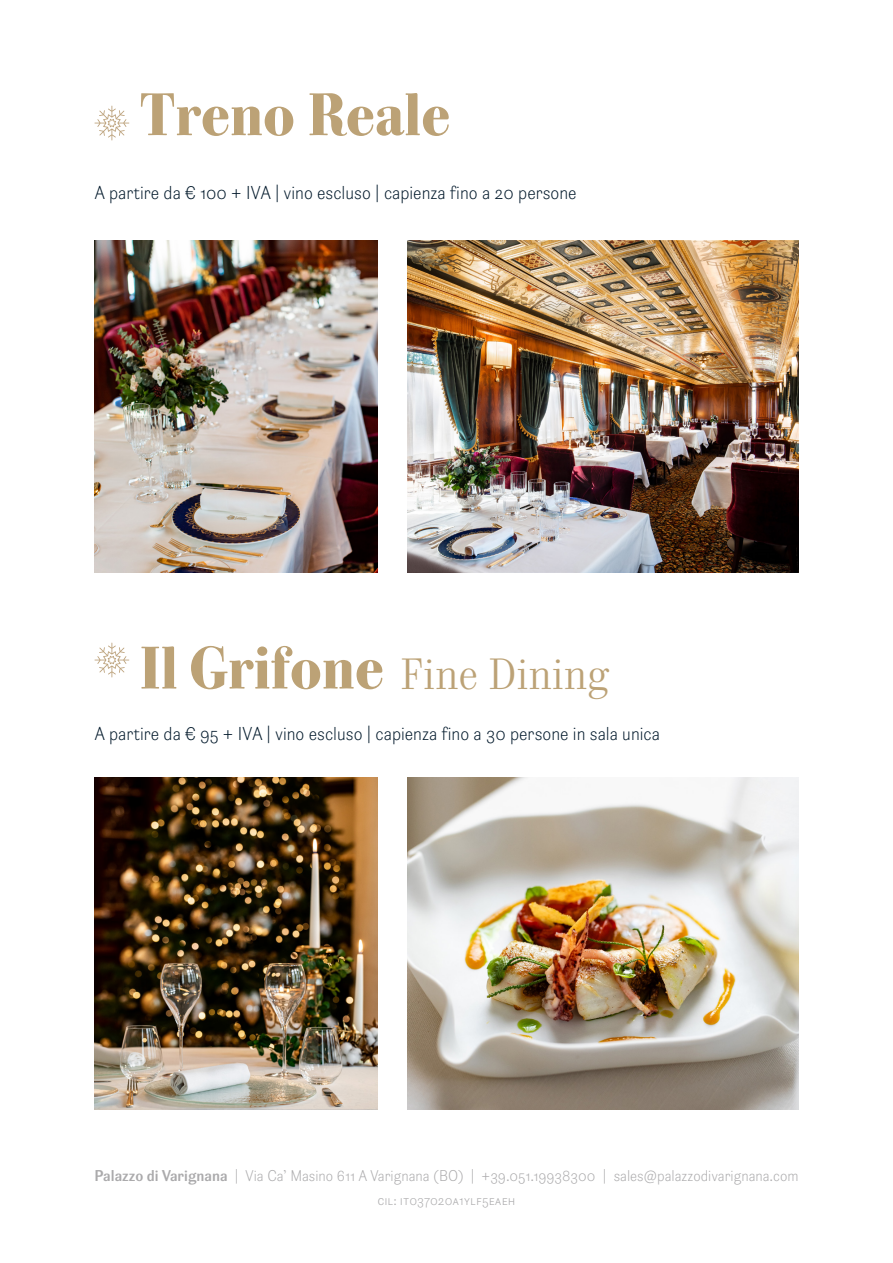
<style>
.page{position:relative;width:893px;height:1263px;background:#fff}
.page>*{position:absolute;margin:0;border:0;box-sizing:border-box;transform-origin:0 0}
.t1{font:900 57px "Parmigiano Text Std";color:#bca276}
.t2{font:300 42px "Parmigiano Text Std";color:#bca276}
.t3{font:300 18px "Parmigiano Sans Std";color:#00182a}
.t4{font:300 15px "Parmigiano Sans Std";color:#abaaac}
.t5{font:300 13.5px "Parmigiano Sans Std";color:#abaaac}
.s1{font-weight:900;font-size:57px}
.s2{font-weight:500}
</style>
<div class="page">
<svg style="left:94px;top:106px;width:35px;height:34px"></svg>
<svg style="left:94px;top:643px;width:35px;height:34px"></svg>
<img style="left:94px;top:241px;width:283px;height:331px">
<img style="left:407px;top:241px;width:391px;height:331px">
<img style="left:94px;top:778px;width:283px;height:331px">
<img style="left:407px;top:778px;width:391px;height:331px">
<p class="t1" style="left:140px;top:75px;width:312px">Treno Reale</p>
<p class="t3" style="left:94px;top:181px;width:484px">A partire da € 100 + IVA | vino escluso | capienza fino a 20 persone</p>
<p class="t2" style="left:140px;top:649px;width:471px"><span class="s1">Il Grifone</span> Fine Dining</p>
<p class="t3" style="left:94px;top:722px;width:567px">A partire da € 95 + IVA | vino escluso | capienza fino a 30 persone in sala unica</p>
<p class="t4" style="left:94px;top:1167px;width:705px"><span class="s2">Palazzo di Varignana</span> | Via Ca’ Masino 611 A Varignana (BO) | +39.051.19938300 | sales@palazzodivarignana.com</p>
<p class="t5" style="left:377px;top:1192px;width:140px">cil: it037020a1ylf5eaeh</p>
</div>
